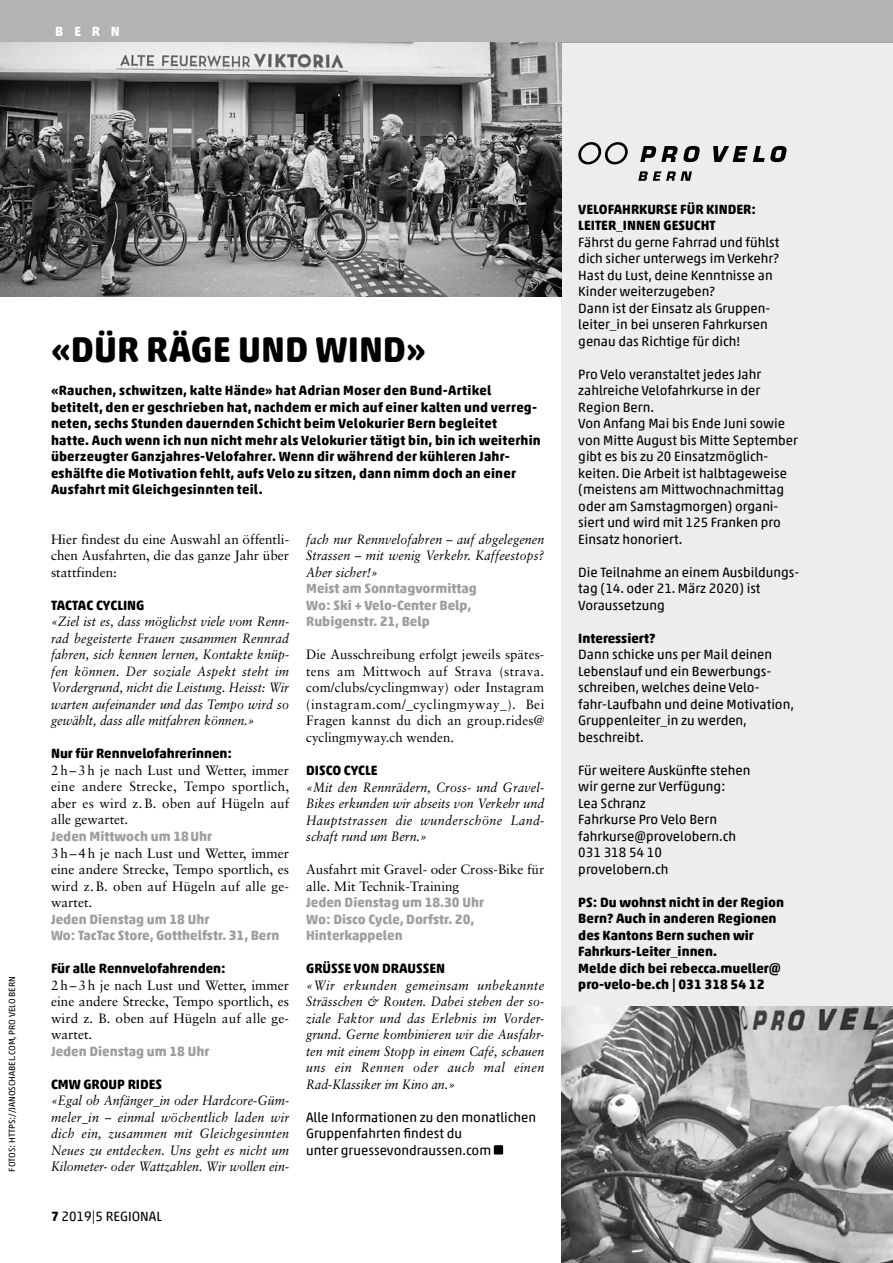
<style>
.page{position:relative;width:893px;height:1263px;background:#fff}
.page>*{position:absolute;margin:0;border:0;box-sizing:border-box;transform-origin:0 0}
.t1{font:700 36px "Akko Rounded Pro";color:#000}
.t2{font:13.5px/16.5px "Akko Rounded Pro";color:#000}
.t3{font:italic 13.5px/16.5px "Sabon";color:#000;text-align:justify;scale:.92 1}
.t4{font:700 13.5px/16.5px "Akko Rounded Pro";letter-spacing:.015em;color:#000}
.t5{font:13.5px/16.5px "Sabon";color:#000;text-align:justify}
.t6{font:700 13.5px/16.5px "Akko Rounded Pro";color:#9c9e9f}
.t7{font:700 13.5px "Akko Rounded Pro";color:#fff}
.t8{font:9px "Akko Rounded Pro";color:#000}
.s1{font-weight:700}
</style>
<div class="page">
<div style="left:0;top:0;width:893px;height:43px;background:#b1b3b4"></div>
<div style="left:561px;top:43px;width:332px;height:1220px;background:#eceded"></div>
<div style="left:494px;top:1145px;width:9px;height:9px;background:#000"></div>
<img style="left:0;top:43px;width:561px;height:253px">
<img style="left:561px;top:1006px;width:332px;height:257px">
<svg style="left:713px;top:146px;width:73px;height:16px"></svg>
<svg style="left:640px;top:146px;width:60px;height:16px"></svg>
<svg style="left:578px;top:142px;width:50px;height:22px"></svg>
<svg style="left:638px;top:171px;width:54px;height:10px"></svg>
<p class="t7" style="left:55px;top:22px;width:66px">BERN</p>
<p class="t8" style="left:6px;top:1171px;width:197px;rotate:-90deg">FOTOS: HTTPS://JANOSCHABEL.COM, PRO VELO BERN</p>
<h1 class="t1" style="left:51px;top:327px;width:377px">«DÜR RÄGE UND WIND»</h1>
<p class="t4" style="left:51px;top:382px;width:491px">«Rauchen, schwitzen, kalte Hände» hat Adrian Moser den Bund-Artikel betitelt, den er geschrieben hat, nachdem er mich auf einer kalten und verreg&shy;neten, sechs Stunden dauernden Schicht beim Velokurier Bern begleitet<br>hatte. Auch wenn ich nun nicht mehr als Velokurier tätigt bin, bin ich weiterhin überzeugter Ganzjahres-Velofahrer. Wenn dir während der kühleren Jahr&shy;eshälfte die Motivation fehlt, aufs Velo zu sitzen, dann nimm doch an einer Ausfahrt mit Gleichgesinnten teil.</p>
<p class="t5" style="left:51px;top:531px;width:240px">Hier findest du eine Auswahl an öffentli&shy;chen Ausfahrten, die das ganze Jahr über stattfinden:</p>
<p class="t4" style="left:51px;top:597px;width:95px">TACTAC CYCLING</p>
<p class="t3" style="left:51px;top:613px;width:260px">«Ziel ist es, dass möglichst viele vom Renn&shy;rad begeisterte Frauen zusammen Rennrad fahren, sich kennen lernen, Kontakte knüp&shy;fen können. Der soziale Aspekt steht im Vordergrund, nicht die Leistung. Heisst: Wir warten aufeinander und das Tempo wird so gewählt, dass alle mitfahren können.»</p>
<p class="t4" style="left:51px;top:745px;width:183px">Nur für Rennvelofahrerinnen:</p>
<p class="t5" style="left:51px;top:762px;width:240px">2 h – 3 h je nach Lust und Wetter, immer eine andere Strecke, Tempo sportlich, aber es wird z.B. oben auf Hügeln auf alle gewartet.</p>
<p class="t6" style="left:51px;top:828px;width:163px">Jeden Mittwoch um 18Uhr</p>
<p class="t5" style="left:51px;top:844px;width:240px">3h–4h je nach Lust und Wetter, immer eine andere Strecke, Tempo sportlich, es wird z.B. oben auf Hügeln auf alle ge&shy;wartet.</p>
<p class="t6" style="left:51px;top:910px;width:230px">Jeden Dienstag um 18 Uhr<br>Wo: TacTac Store, Gotthelfstr. 31, Bern</p>
<p class="t4" style="left:51px;top:960px;width:176px">Für alle Rennvelofahrenden:</p>
<p class="t5" style="left:51px;top:976px;width:240px">2h–3h je nach Lust und Wetter, immer eine andere Strecke, Tempo sportlich, es wird z. B. oben auf Hügeln auf alle ge&shy;wartet.</p>
<p class="t6" style="left:51px;top:1042px;width:160px">Jeden Dienstag um 18 Uhr</p>
<p class="t4" style="left:51px;top:1075px;width:113px">CMW GROUP RIDES</p>
<p class="t3" style="left:51px;top:1092px;width:260px">«Egal ob Anfänger_in oder Hardcore-Güm&shy;meler_in – einmal wöchentlich laden wir dich ein, zusammen mit Gleichgesinnten Neues zu entdecken. Uns geht es nicht um Kilometer- oder Wattzahlen. Wir wollen ein-</p>
<p class="t2" style="left:51px;top:1207px;width:112px"><span class="s1">7</span> 2019|5 REGIONAL</p>
<p class="t3" style="left:306px;top:531px;width:260px">fach nur Rennvelofahren – auf abgelegenen Strassen – mit wenig Verkehr. Kaffeestops?<br>Aber sicher!»</p>
<p class="t6" style="left:306px;top:580px;width:172px">Meist am Sonntagvormittag<br>Wo: Ski + Velo-Center Belp,<br>Rubigenstr. 21, Belp</p>
<p class="t5" style="left:306px;top:646px;width:240px">Die Ausschreibung erfolgt jeweils spätes&shy;tens am Mittwoch auf Strava (strava. com/clubs/cyclingmway) oder Instagram (instagram.com/_cyclingmyway_). Bei Fragen kannst du dich an group.rides@ cyclingmyway.ch wenden.</p>
<p class="t4" style="left:306px;top:762px;width:73px">DISCO CYCLE</p>
<p class="t3" style="left:306px;top:778px;width:260px">«Mit den Rennrädern, Cross- und Gravel-Bikes erkunden wir abseits von Verkehr und Hauptstrassen die wunderschöne Land&shy;schaft rund um Bern.»</p>
<p class="t5" style="left:306px;top:861px;width:240px">Ausfahrt mit Gravel- oder Cross-Bike für alle. Mit Technik-Training</p>
<p class="t6" style="left:306px;top:894px;width:179px">Jeden Dienstag um 18.30 Uhr<br>Wo: Disco Cycle, Dorfstr. 20,<br>Hinterkappelen</p>
<p class="t4" style="left:306px;top:960px;width:140px">GRÜSSE VON DRAUSSEN</p>
<p class="t3" style="left:306px;top:976px;width:260px">«Wir erkunden gemeinsam unbekannte Strässchen &amp; Routen. Dabei stehen der so&shy;ziale Faktor und das Erlebnis im Vorder&shy;grund. Gerne kombinieren wir die Ausfahr&shy;ten mit einem Stopp in einem Café, schauen uns ein Rennen oder auch mal einen Rad-Klassiker im Kino an.»</p>
<p class="t2" style="left:306px;top:1108px;width:232px">Alle Informationen zu den monatlichen<br>Gruppenfahrten findest du<br>unter gruessevondraussen.com</p>
<p class="t4" style="left:578px;top:201px;width:179px">VELOFAHRKURSE FÜR KINDER:<br>LEITER_INNEN GESUCHT</p>
<p class="t2" style="left:578px;top:234px;width:203px">Fährst du gerne Fahrrad und fühlst dich sicher unterwegs im Verkehr?<br>Hast du Lust, deine Kenntnisse an<br>Kinder weiterzugeben?<br>Dann ist der Einsatz als Gruppen&shy;leiter_in bei unseren Fahrkursen genau das Richtige für dich!</p>
<p class="t2" style="left:578px;top:366px;width:221px">Pro Velo veranstaltet jedes Jahr zahlreiche Velofahrkurse in der<br>Region Bern.<br>Von Anfang Mai bis Ende Juni sowie von Mitte August bis Mitte September gibt es bis zu 20 Einsatzmöglich&shy;keiten. Die Arbeit ist halbtageweise (meistens am Mittwochnachmittag oder am Samstagmorgen) organi&shy;siert und wird mit 125 Franken pro<br>Einsatz honoriert.</p>
<p class="t2" style="left:578px;top:564px;width:223px">Die Teilnahme an einem Ausbildungs&shy;tag (14. oder 21. März 2020) ist<br>Voraussetzung</p>
<p class="t4" style="left:578px;top:630px;width:79px">Interessiert?</p>
<p class="t2" style="left:578px;top:646px;width:217px">Dann schicke uns per Mail deinen<br>Lebenslauf und ein Bewerbungs&shy;schreiben, welches deine Velo&shy;fahr-Laufbahn und deine Motivation,<br>Gruppenleiter_in zu werden, beschreibt.</p>
<p class="t2" style="left:578px;top:762px;width:174px">Für weitere Auskünfte stehen wir gerne zur Verfügung:<br>Lea Schranz<br>Fahrkurse Pro Velo Bern fahrkurse@provelobern.ch<br>031 318 54 10 provelobern.ch</p>
<p class="t4" style="left:578px;top:894px;width:207px">PS: Du wohnst nicht in der Region<br>Bern? Auch in anderen Regionen des Kantons Bern suchen wir<br>Fahrkurs-Leiter_innen.<br>Melde dich bei rebecca.mueller@ pro-velo-be.ch | 031 318 54 12</p>
</div>
